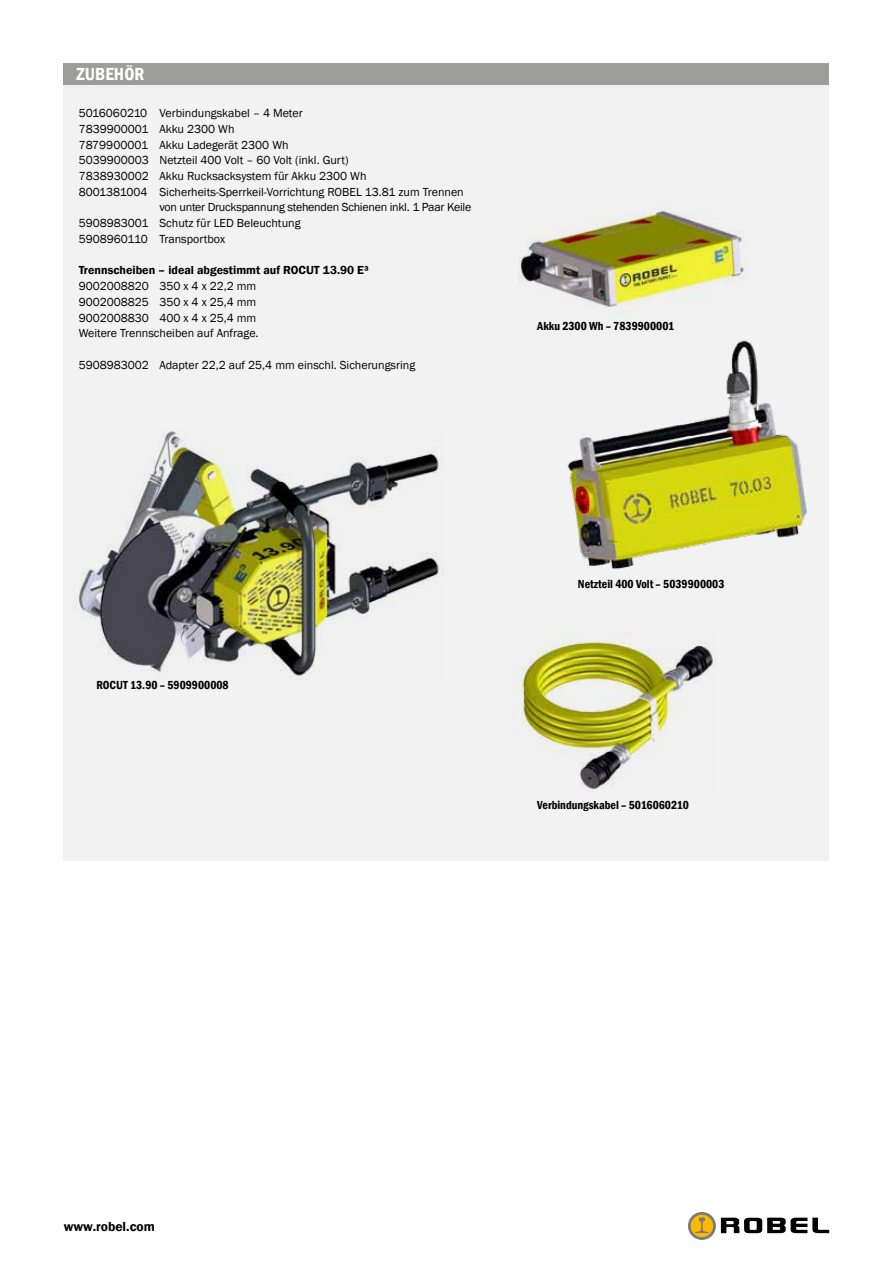
<style>
.page{position:relative;width:893px;height:1263px;background:#fff}
.page>*{position:absolute;margin:0;border:0;box-sizing:border-box;transform-origin:0 0}
.t1{font:600 condensed 18px "Franklin Gothic";color:#fff}
.t2{font:600 13.5px "Franklin Gothic";color:#000}
.t3{font:12px/15.8px "Franklin Gothic";color:#000}
.t4{font:600 condensed 12px "Franklin Gothic";color:#000}
.t5{font:12px "Franklin Gothic";letter-spacing:-.02em;color:#000}
.t6{font:600 12px "Franklin Gothic";color:#000}
</style>
<div class="page">
<div style="left:64px;top:78px;width:765px;height:782px;background:#f2f2f2"></div>
<div style="left:64px;top:64px;width:765px;height:21px;background:#9d9d9c"></div>
<img style="left:567px;top:340px;width:240px;height:230px">
<img style="left:75px;top:431px;width:370px;height:249px">
<img style="left:513px;top:632px;width:204px;height:157px">
<img style="left:519px;top:210px;width:225px;height:106px">
<svg style="left:688px;top:1212px;width:28px;height:28px"></svg>
<svg style="left:721px;top:1218px;width:108px;height:15px"></svg>
<svg style="left:691px;top:1215px;width:22px;height:22px"></svg>
<svg style="left:695px;top:1217px;width:14px;height:16px"></svg>
<h1 class="t1" style="left:77px;top:62px;width:69px">ZUBEHÖR</h1>
<p class="t3" style="left:79px;top:105px;width:226px">5016060210 Verbindungskabel – 4 Meter</p>
<p class="t3" style="left:79px;top:121px;width:157px">7839900001 Akku 2300 Wh</p>
<p class="t3" style="left:79px;top:137px;width:211px">7879900001 Akku Ladegerät 2300 Wh</p>
<p class="t3" style="left:79px;top:153px;width:271px">5039900003 Netzteil 400 Volt – 60 Volt (inkl. Gurt)</p>
<p class="t3" style="left:79px;top:168px;width:289px">7838930002 Akku Rucksacksystem für Akku 2300 Wh</p>
<p class="t3" style="left:79px;top:184px;width:387px">8001381004 Sicherheits-Sperrkeil-Vorrichtung ROBEL 13.81 zum Trennen</p>
<p class="t5" style="left:159px;top:200px;width:313px">von unter Druckspannung stehenden Schienen inkl. 1 Paar Keile</p>
<p class="t3" style="left:79px;top:216px;width:223px">5908983001 Schutz für LED Beleuchtung</p>
<p class="t3" style="left:79px;top:231px;width:148px">5908960110 Transportbox</p>
<p class="t6" style="left:79px;top:263px;width:291px">Trennscheiben – ideal abgestimmt auf ROCUT 13.90 E³</p>
<p class="t3" style="left:79px;top:279px;width:181px">9002008820 350 x 4 x 22,2 mm<br>9002008825 350 x 4 x 25,4 mm<br>9002008830 400 x 4 x 25,4 mm<br>Weitere Trennscheiben auf Anfrage.</p>
<p class="t3" style="left:79px;top:357px;width:338px">5908983002 Adapter 22,2 auf 25,4 mm einschl. Sicherungsring</p>
<p class="t4" style="left:537px;top:318px;width:139px">Akku 2300 Wh – 7839900001</p>
<p class="t4" style="left:96px;top:677px;width:134px">ROCUT 13.90 – 5909900008</p>
<p class="t4" style="left:578px;top:576px;width:148px">Netzteil 400 Volt – 5039900003</p>
<p class="t4" style="left:537px;top:797px;width:153px">Verbindungskabel – 5016060210</p>
<p class="t2" style="left:64px;top:1218px;width:93px">www.robel.com</p>
</div>
